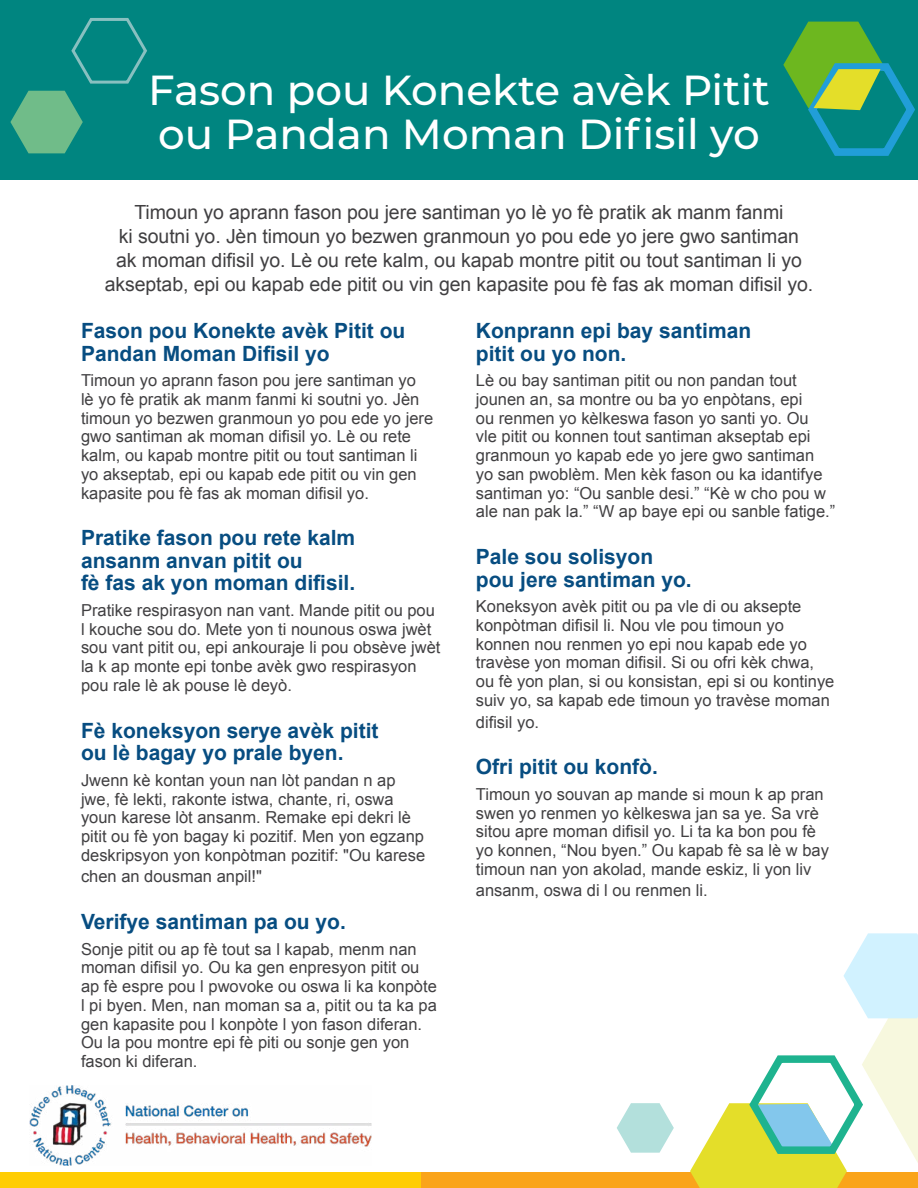
<style>
.page{position:relative;width:918px;height:1188px;background:#fff}
.page>*{position:absolute;margin:0;border:0;box-sizing:border-box;transform-origin:0 0}
.t1{font:500 42px/43.5px "Montserrat";color:#fff}
.t2{font:700 21px/22.5px "Arial";color:#074d81}
.t3{font:19.5px/24px "Arial";letter-spacing:-.005em;color:#414042;text-align:center}
.t4{font:16.5px/18.8px "Arial";color:#414042}
</style>
<div class="page">
<div style="left:0;top:0;width:918px;height:179px;background:#008580"></div>
<svg style="left:617px;top:1103px;width:57px;height:50px"></svg>
<svg style="left:10px;top:91px;width:73px;height:62px"></svg>
<svg style="left:71px;top:18px;width:76px;height:66px"></svg>
<div style="left:0;top:1173px;width:918px;height:15px;background:#faa41a"></div>
<img style="left:30px;top:1086px;width:341px;height:80px">
<div style="left:0;top:1173px;width:420px;height:15px;background:#ffcd03"></div>
<svg style="left:783px;top:22px;width:132px;height:134px"></svg>
<svg style="left:690px;top:933px;width:228px;height:255px"></svg>
<h1 class="t1" style="left:148px;top:67px;width:623px">Fason pou Konekte avèk Pitit ou Pandan Moman Difisil yo</h1>
<p class="t3" style="left:105px;top:201px;width:710px">Timoun yo aprann fason pou jere santiman yo lè yo fè pratik ak manm fanmi<br>ki soutni yo. Jèn timoun yo bezwen granmoun yo pou ede yo jere gwo santiman<br>ak moman difisil yo. Lè ou rete kalm, ou kapab montre pitit ou tout santiman li yo akseptab, epi ou kapab ede pitit ou vin gen kapasite pou fè fas ak moman difisil yo.</p>
<h2 class="t2" style="left:81px;top:320px;width:326px">Fason pou Konekte avèk Pitit ou<br>Pandan Moman Difisil yo</h2>
<p class="t4" style="left:81px;top:371px;width:354px">Timoun yo aprann fason pou jere santiman yo<br>lè yo fè pratik ak manm fanmi ki soutni yo. Jèn timoun yo bezwen granmoun yo pou ede yo jere gwo santiman ak moman difisil yo. Lè ou rete kalm, ou kapab montre pitit ou tout santiman li yo akseptab, epi ou kapab ede pitit ou vin gen kapasite pou fè fas ak moman difisil yo.</p>
<h2 class="t2" style="left:81px;top:528px;width:276px">Pratike fason pou rete kalm ansanm anvan pitit ou<br>fè fas ak yon moman difisil.</h2>
<p class="t4" style="left:81px;top:601px;width:361px">Pratike respirasyon nan vant. Mande pitit ou pou l kouche sou do. Mete yon ti nounous oswa jwèt sou vant pitit ou, epi ankouraje li pou obsève jwèt la k ap monte epi tonbe avèk gwo respirasyon pou rale lè ak pouse lè deyò.</p>
<h2 class="t2" style="left:81px;top:720px;width:299px">Fè koneksyon serye avèk pitit ou lè bagay yo prale byen.</h2>
<p class="t4" style="left:81px;top:771px;width:346px">Jwenn kè kontan youn nan lòt pandan n ap jwe, fè lekti, rakonte istwa, chante, ri, oswa youn karese lòt ansanm. Remake epi dekri lè pitit ou fè yon bagay ki pozitif. Men yon egzanp deskripsyon yon konpòtman pozitif: "Ou karese</p>
<p class="t4" style="left:81px;top:867px;width:183px">chen an dousman anpil!"</p>
<h2 class="t2" style="left:81px;top:911px;width:266px">Verifye santiman pa ou yo.</h2>
<p class="t4" style="left:81px;top:940px;width:357px">Sonje pitit ou ap fè tout sa l kapab, menm nan moman difisil yo. Ou ka gen enpresyon pitit ou ap fè espre pou l pwovoke ou oswa li ka konpòte l pi byen. Men, nan moman sa a, pitit ou ta ka pa gen kapasite pou l konpòte l yon fason diferan.<br>Ou la pou montre epi fè piti ou sonje gen yon fason ki diferan.</p>
<h2 class="t2" style="left:476px;top:320px;width:277px">Konprann epi bay santiman pitit ou yo non.</h2>
<p class="t4" style="left:476px;top:371px;width:361px">Lè ou bay santiman pitit ou non pandan tout jounen an, sa montre ou ba yo enpòtans, epi<br>ou renmen yo kèlkeswa fason yo santi yo. Ou<br>vle pitit ou konnen tout santiman akseptab epi granmoun yo kapab ede yo jere gwo santiman yo san pwoblèm. Men kèk fason ou ka idantifye santiman yo: “Ou sanble desi.” “Kè w cho pou w ale nan pak la.” “W ap baye epi ou sanble fatige.”</p>
<h2 class="t2" style="left:476px;top:546px;width:217px">Pale sou solisyon pou jere santiman yo.</h2>
<p class="t4" style="left:476px;top:597px;width:360px">Koneksyon avèk pitit ou pa vle di ou aksepte konpòtman difisil li. Nou vle pou timoun yo konnen nou renmen yo epi nou kapab ede yo travèse yon moman difisil. Si ou ofri kèk chwa, ou fè yon plan, si ou konsistan, epi si ou kontinye suiv yo, sa kapab ede timoun yo travèse moman</p>
<p class="t4" style="left:476px;top:713px;width:65px">difisil yo.</p>
<h2 class="t2" style="left:476px;top:756px;width:184px">Ofri pitit ou konfò.</h2>
<p class="t4" style="left:476px;top:785px;width:355px">Timoun yo souvan ap mande si moun k ap pran swen yo renmen yo kèlkeswa jan sa ye. Sa vrè sitou apre moman difisil yo. Li ta ka bon pou fè yo konnen, “Nou byen.” Ou kapab fè sa lè w bay timoun nan yon akolad, mande eskiz, li yon liv</p>
<p class="t4" style="left:476px;top:881px;width:234px">ansanm, oswa di l ou renmen li.</p>
</div>
